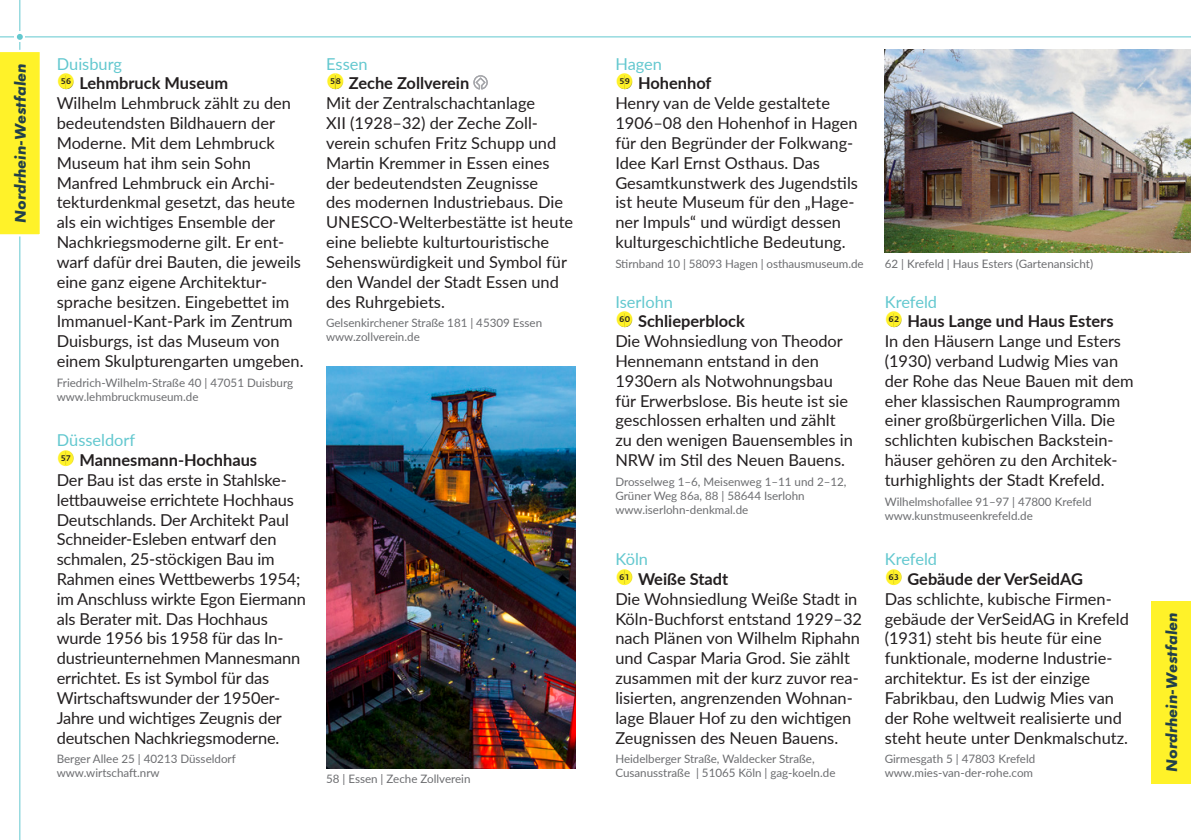
<style>
.page{position:relative;width:1191px;height:840px;background:#fff}
.page>*{position:absolute;margin:0;border:0;box-sizing:border-box;transform-origin:0 0}
.Stadt{font:25px "Fedra Sans Std";color:#231f20}
.Fließtext{font:16.4px/19.8px "Lato";color:#231f20}
.t1{font:700 16.4px "Lato";color:#231f20}
.Stadt-2{font:16.4px "Lato";color:#63c8cf}
.Bundesland{font:italic 700 16px "Futura PT";color:#22404a}
.Anschirft___Bildunte{font:11.6px/14px "Lato";color:#6c6d70}
.s1{font-family:"Fedra Sans Std";font-weight:400;font-size:22px;color:#fff229}
</style>
<div class="page">
<hr style="left:19px;top:0;width:1px;height:839px;background:#63c8cf">
<hr style="left:0;top:36px;width:1191px;height:1px;background:#63c8cf">
<div style="left:14px;top:31px;width:11px;height:11px;background:#fff"></div>
<svg style="left:17px;top:34px;width:6px;height:6px"></svg>
<svg style="left:473px;top:75px;width:15px;height:14px"></svg>
<img style="left:326px;top:367px;width:249px;height:400px">
<div style="left:0;top:49px;width:40px;height:188px;background:#fff229"></div>
<div style="left:1151px;top:600px;width:40px;height:182px;background:#fff229"></div>
<img style="left:884px;top:50px;width:307px;height:203px">
<p class="Stadt-2" style="left:57px;top:52px;width:67px">Duisburg</p>
<p class="t1" style="left:57px;top:71px;width:173px"><span class="s1">(56)</span> Lehmbruck Museum</p>
<p class="Fließtext" style="left:57px;top:93px;width:248px">Wilhelm Lehmbruck zählt zu den bedeutendsten Bildhauern der<br>Moderne. Mit dem Lehmbruck<br>Museum hat ihm sein Sohn<br>Manfred Lehmbruck ein Archi&shy;tekturdenkmal gesetzt, das heute als ein wichtiges Ensemble der<br>Nachkriegsmoderne gilt. Er ent&shy;warf dafür drei Bauten, die jeweils eine ganz eigene Architektur&shy;sprache besitzen. Eingebettet im<br>Immanuel-Kant-Park im Zentrum<br>Duisburgs, ist das Museum von einem Skulpturengarten umgeben.</p>
<p class="Anschirft___Bildunte" style="left:57px;top:375px;width:238px">Friedrich-Wilhelm-Straße 40 | 47051 Duisburg www.lehmbruckmuseum.de</p>
<p class="Stadt-2" style="left:326px;top:52px;width:43px">Essen</p>
<p class="t1" style="left:326px;top:71px;width:145px"><span class="s1">(58)</span> Zeche Zollverein</p>
<p class="Fließtext" style="left:326px;top:93px;width:249px">Mit der Zentralschachtanlage<br>XII (1928–32) der Zeche Zoll&shy;verein schufen Fritz Schupp und<br>Martin Kremmer in Essen eines der bedeutendsten Zeugnisse<br>des modernen Industriebaus. Die<br>UNESCO-Welterbestätte ist heute eine beliebte kulturtouristische<br>Sehenswürdigkeit und Symbol für den Wandel der Stadt Essen und des Ruhrgebiets.</p>
<p class="Anschirft___Bildunte" style="left:326px;top:315px;width:218px">Gelsenkirchener Straße 181 | 45309 Essen www.zollverein.de</p>
<p class="Stadt-2" style="left:615px;top:52px;width:48px">Hagen</p>
<p class="t1" style="left:615px;top:71px;width:98px"><span class="s1">(59)</span> Hohenhof</p>
<p class="Fließtext" style="left:615px;top:93px;width:244px">Henry van de Velde gestaltete<br>1906–08 den Hohenhof in Hagen für den Begründer der Folkwang-<br>Idee Karl Ernst Osthaus. Das<br>Gesamtkunstwerk des Jugendstils ist heute Museum für den „Hage&shy;ner Impuls“ und würdigt dessen kulturgeschichtliche Bedeutung.</p>
<p class="Anschirft___Bildunte" style="left:615px;top:256px;width:250px">Stirnband 10 | 58093 Hagen | osthausmuseum.de</p>
<p class="Bundesland" style="left:11px;top:223px;width:161px;rotate:-90deg">Nordrhein-Westfalen</p>
<p class="Stadt" style="left:615px;top:65px;width:21px">●</p>
<p class="Stadt" style="left:57px;top:65px;width:21px">●</p>
<p class="Stadt" style="left:326px;top:65px;width:21px">●</p>
<p class="Stadt-2" style="left:615px;top:289px;width:59px">Iserlohn</p>
<p class="t1" style="left:615px;top:309px;width:131px"><span class="s1">(60)</span> Schlieperblock</p>
<p class="Fließtext" style="left:615px;top:330px;width:239px">Die Wohnsiedlung von Theodor<br>Hennemann entstand in den<br>1930ern als Notwohnungsbau für Erwerbslose. Bis heute ist sie geschlossen erhalten und zählt zu den wenigen Bauensembles in<br>NRW im Stil des Neuen Bauens.</p>
<p class="Anschirft___Bildunte" style="left:615px;top:474px;width:233px">Drosselweg 1–6, Meisenweg 1–11 und 2–12,<br>Grüner Weg 86a, 88 | 58644 Iserlohn www.iserlohn-denkmal.de</p>
<p class="Stadt" style="left:615px;top:303px;width:21px">●</p>
<p class="Stadt-2" style="left:57px;top:428px;width:80px">Düsseldorf</p>
<p class="t1" style="left:57px;top:448px;width:202px"><span class="s1">(57)</span> Mannesmann-Hochhaus</p>
<p class="Fließtext" style="left:57px;top:469px;width:251px">Der Bau ist das erste in Stahlske&shy;lettbauweise errichtete Hochhaus<br>Deutschlands. Der Architekt Paul<br>Schneider-Esleben entwarf den schmalen, 25-stöckigen Bau im<br>Rahmen eines Wettbewerbs 1954; im Anschluss wirkte Egon Eiermann als Berater mit. Das Hochhaus wurde 1956 bis 1958 für das In&shy;dustrieunternehmen Mannesmann errichtet. Es ist Symbol für das<br>Wirtschaftswunder der 1950er-<br>Jahre und wichtiges Zeugnis der deutschen Nachkriegsmoderne.</p>
<p class="Anschirft___Bildunte" style="left:57px;top:751px;width:181px">Berger Allee 25 | 40213 Düsseldorf www.wirtschaft.nrw</p>
<p class="Stadt" style="left:57px;top:441px;width:21px">●</p>
<p class="Stadt-2" style="left:615px;top:547px;width:34px">Köln</p>
<p class="t1" style="left:615px;top:566px;width:114px"><span class="s1">(61)</span> Weiße Stadt</p>
<p class="Fließtext" style="left:615px;top:588px;width:248px">Die Wohnsiedlung Weiße Stadt in<br>Köln-Buchforst entstand 1929–32 nach Plänen von Wilhelm Riphahn und Caspar Maria Grod. Sie zählt zusammen mit der kurz zuvor rea&shy;lisierten, angrenzenden Wohnan&shy;lage Blauer Hof zu den wichtigen<br>Zeugnissen des Neuen Bauens.</p>
<p class="Anschirft___Bildunte" style="left:615px;top:751px;width:222px">Heidelberger Straße, Waldecker Straße,<br>Cusanusstraße | 51065 Köln | gag-koeln.de</p>
<p class="Stadt" style="left:615px;top:560px;width:21px">●</p>
<p class="Anschirft___Bildunte" style="left:326px;top:771px;width:146px">58 | Essen | Zeche Zollverein</p>
<p class="Anschirft___Bildunte" style="left:884px;top:256px;width:210px">62 | Krefeld | Haus Esters (Gartenansicht)</p>
<p class="Stadt-2" style="left:885px;top:289px;width:54px">Krefeld</p>
<p class="t1" style="left:884px;top:309px;width:230px"><span class="s1">(62)</span> Haus Lange und Haus Esters</p>
<p class="Fließtext" style="left:884px;top:330px;width:250px">In den Häusern Lange und Esters (1930) verband Ludwig Mies van der Rohe das Neue Bauen mit dem eher klassischen Raumprogramm einer großbürgerlichen Villa. Die schlichten kubischen Backstein&shy;häuser gehören zu den Architek&shy;turhighlights der Stadt Krefeld.</p>
<p class="Anschirft___Bildunte" style="left:884px;top:493px;width:208px">Wilhelmshofallee 91–97 | 47800 Krefeld www.kunstmuseenkrefeld.de</p>
<p class="Stadt" style="left:884px;top:303px;width:21px">●</p>
<p class="Stadt-2" style="left:885px;top:547px;width:54px">Krefeld</p>
<p class="t1" style="left:884px;top:566px;width:200px"><span class="s1">(63)</span> Gebäude der VerSeidAG</p>
<p class="Fließtext" style="left:884px;top:588px;width:246px">Das schlichte, kubische Firmen&shy;gebäude der VerSeidAG in Krefeld (1931) steht bis heute für eine funktionale, moderne Industrie&shy;architektur. Es ist der einzige<br>Fabrikbau, den Ludwig Mies van der Rohe weltweit realisierte und steht heute unter Denkmalschutz.</p>
<p class="Anschirft___Bildunte" style="left:884px;top:751px;width:152px">Girmesgath 5 | 47803 Krefeld www.mies-van-der-rohe.com</p>
<p class="Stadt" style="left:884px;top:560px;width:21px">●</p>
<p class="Bundesland" style="left:1162px;top:771px;width:161px;rotate:-90deg">Nordrhein-Westfalen</p>
</div>
